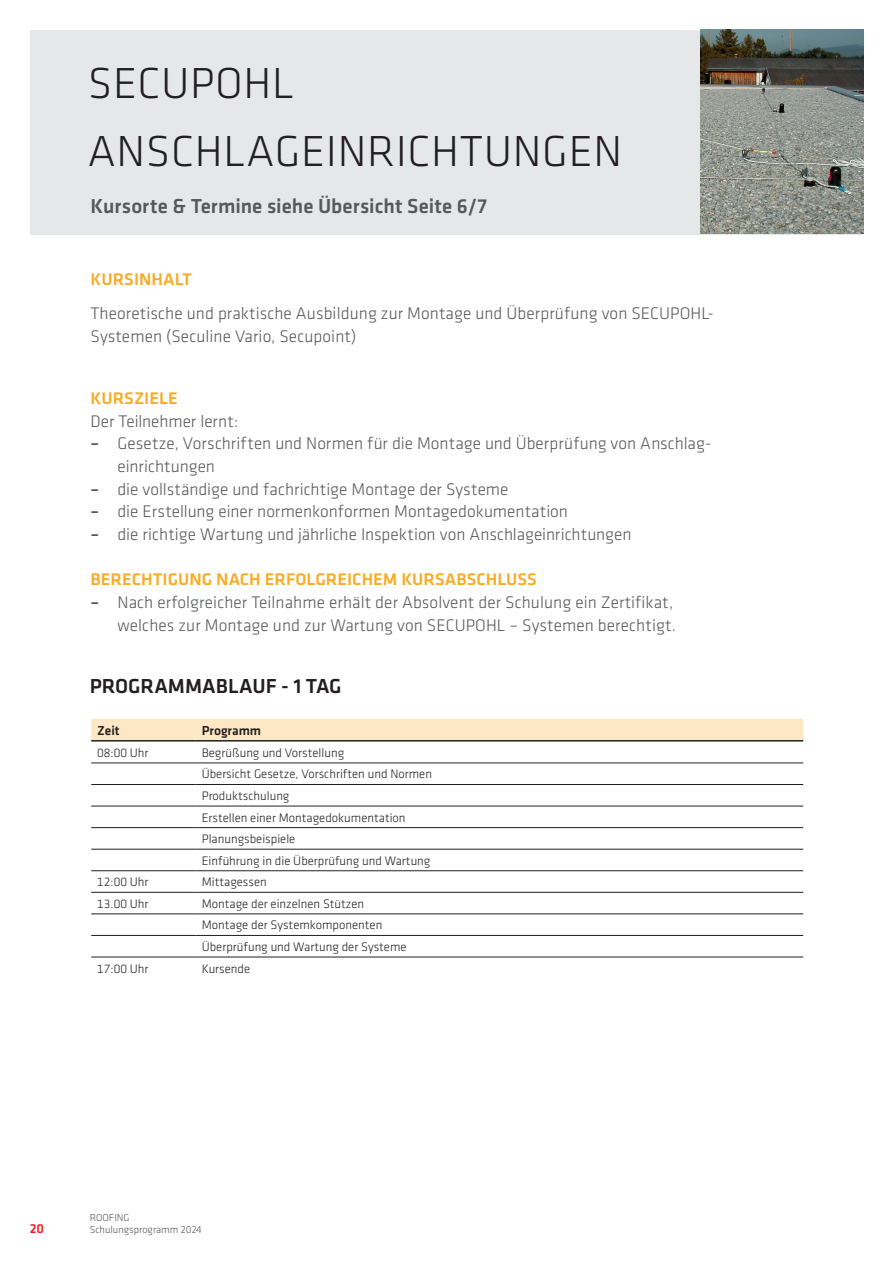
<style>
.page{position:relative;width:893px;height:1263px;background:#fff}
.page>*{position:absolute;margin:0;border:0;box-sizing:border-box;transform-origin:0 0}
.t1{font:300 45px/68.1px "Klavika";letter-spacing:.015em;color:#231f20}
.t2{font:500 21px "Klavika";color:#57585a}
.t3{font:500 21px "Klavika";color:#231f20}
.t4{font:300 17.4px/22.6px "Klavika";letter-spacing:.005em;color:#57585a}
.t5{font:500 17.4px "Klavika";letter-spacing:.005em;color:#faab24}
.t6{font:500 13.5px "Klavika";color:#231f20}
.t7{font:500 13.5px "Klavika";color:#ee1d23}
.t8{font:300 12.75px/21.6px "Klavika";color:#231f20}
.t9{font:300 10.5px/12.6px "Klavika";color:#57585a}
.s1{font-weight:500}
</style>
<div class="page">
<div style="left:30px;top:30px;width:832px;height:204px;background:#e6e7e9"></div>
<div style="left:91px;top:719px;width:712px;height:21px;background:#fee7c4"></div>
<hr style="left:91px;top:740px;width:105px;height:1px;background:#231f20">
<hr style="left:196px;top:740px;width:607px;height:1px;background:#231f20">
<hr style="left:91px;top:763px;width:105px;height:1px;background:#231f20">
<hr style="left:196px;top:763px;width:607px;height:1px;background:#231f20">
<hr style="left:91px;top:784px;width:105px;height:1px;background:#231f20">
<hr style="left:196px;top:784px;width:607px;height:1px;background:#231f20">
<hr style="left:91px;top:806px;width:105px;height:1px;background:#231f20">
<hr style="left:196px;top:806px;width:607px;height:1px;background:#231f20">
<hr style="left:91px;top:827px;width:105px;height:1px;background:#231f20">
<hr style="left:196px;top:827px;width:607px;height:1px;background:#231f20">
<hr style="left:91px;top:849px;width:105px;height:1px;background:#231f20">
<hr style="left:196px;top:849px;width:607px;height:1px;background:#231f20">
<hr style="left:91px;top:870px;width:105px;height:1px;background:#231f20">
<hr style="left:196px;top:870px;width:607px;height:1px;background:#231f20">
<hr style="left:91px;top:892px;width:105px;height:1px;background:#231f20">
<hr style="left:196px;top:892px;width:607px;height:1px;background:#231f20">
<hr style="left:91px;top:914px;width:105px;height:1px;background:#231f20">
<hr style="left:196px;top:914px;width:607px;height:1px;background:#231f20">
<hr style="left:91px;top:935px;width:105px;height:1px;background:#231f20">
<hr style="left:196px;top:935px;width:607px;height:1px;background:#231f20">
<hr style="left:91px;top:957px;width:105px;height:1px;background:#231f20">
<hr style="left:196px;top:957px;width:607px;height:1px;background:#231f20">
<img style="left:700px;top:30px;width:163px;height:204px">
<h1 class="t1" style="left:88px;top:50px;width:536px">SECUPOHL<br>ANSCHLAGEINRICHTUNGEN</h1>
<p class="t2" style="left:91px;top:195px;width:398px">Kursorte &amp; Termine siehe Übersicht Seite 6/7</p>
<p class="t5" style="left:91px;top:270px;width:103px">KURSINHALT</p>
<p class="t4" style="left:91px;top:302px;width:625px">Theoretische und praktische Ausbildung zur Montage und Überprüfung von SECUPOHL-<br>Systemen (Seculine Vario, Secupoint)</p>
<p class="t5" style="left:91px;top:389px;width:89px">KURSZIELE</p>
<p class="t4" style="left:91px;top:410px;width:149px">Der Teilnehmer lernt:</p>
<p class="t4" style="left:118px;top:432px;width:595px;text-indent:-27px"><span class="s1">–</span> Gesetze, Vorschriften und Normen für die Montage und Überprüfung von Anschlag&shy;einrichtungen</p>
<p class="t4" style="left:91px;top:478px;width:420px"><span class="s1">–</span> die vollständige und fachrichtige Montage der Systeme</p>
<p class="t4" style="left:91px;top:500px;width:479px"><span class="s1">–</span> die Erstellung einer normenkonformen Montagedokumentation</p>
<p class="t4" style="left:91px;top:523px;width:542px"><span class="s1">–</span> die richtige Wartung und jährliche Inspektion von Anschlageinrichtungen</p>
<p class="t5" style="left:91px;top:570px;width:448px">BERECHTIGUNG NACH ERFOLGREICHEM KURSABSCHLUSS</p>
<p class="t4" style="left:91px;top:591px;width:587px;text-align:right"><span class="s1">–</span> Nach erfolgreicher Teilnahme erhält der Absolvent der Schulung ein Zertifikat, welches zur Montage und zur Wartung von SECUPOHL – Systemen berechtigt.</p>
<p class="t3" style="left:90px;top:675px;width:253px">PROGRAMMABLAUF - 1 TAG</p>
<p class="t6" style="left:97px;top:723px;width:24px">Zeit</p>
<p class="t6" style="left:202px;top:723px;width:61px">Programm</p>
<p class="t8" style="left:97px;top:742px;width:53px">08:00 Uhr</p>
<p class="t8" style="left:202px;top:742px;width:232px">Begrüßung und Vorstellung<br>Übersicht Gesetze, Vorschriften und Normen<br>Produktschulung<br>Erstellen einer Montagedokumentation<br>Planungsbeispiele<br>Einführung in die Überprüfung und Wartung</p>
<p class="t8" style="left:97px;top:871px;width:53px">12:00 Uhr</p>
<p class="t8" style="left:202px;top:871px;width:67px">Mittagessen</p>
<p class="t8" style="left:97px;top:893px;width:53px">13.00 Uhr</p>
<p class="t8" style="left:202px;top:893px;width:206px">Montage der einzelnen Stützen<br>Montage der Systemkomponenten<br>Überprüfung und Wartung der Systeme</p>
<p class="t8" style="left:97px;top:958px;width:53px">17:00 Uhr</p>
<p class="t8" style="left:202px;top:958px;width:50px">Kursende</p>
<p class="t7" style="left:30px;top:1221px;width:16px">20</p>
<p class="t9" style="left:90px;top:1211px;width:114px">ROOFING<br>Schulungsprogramm 2024</p>
</div>
